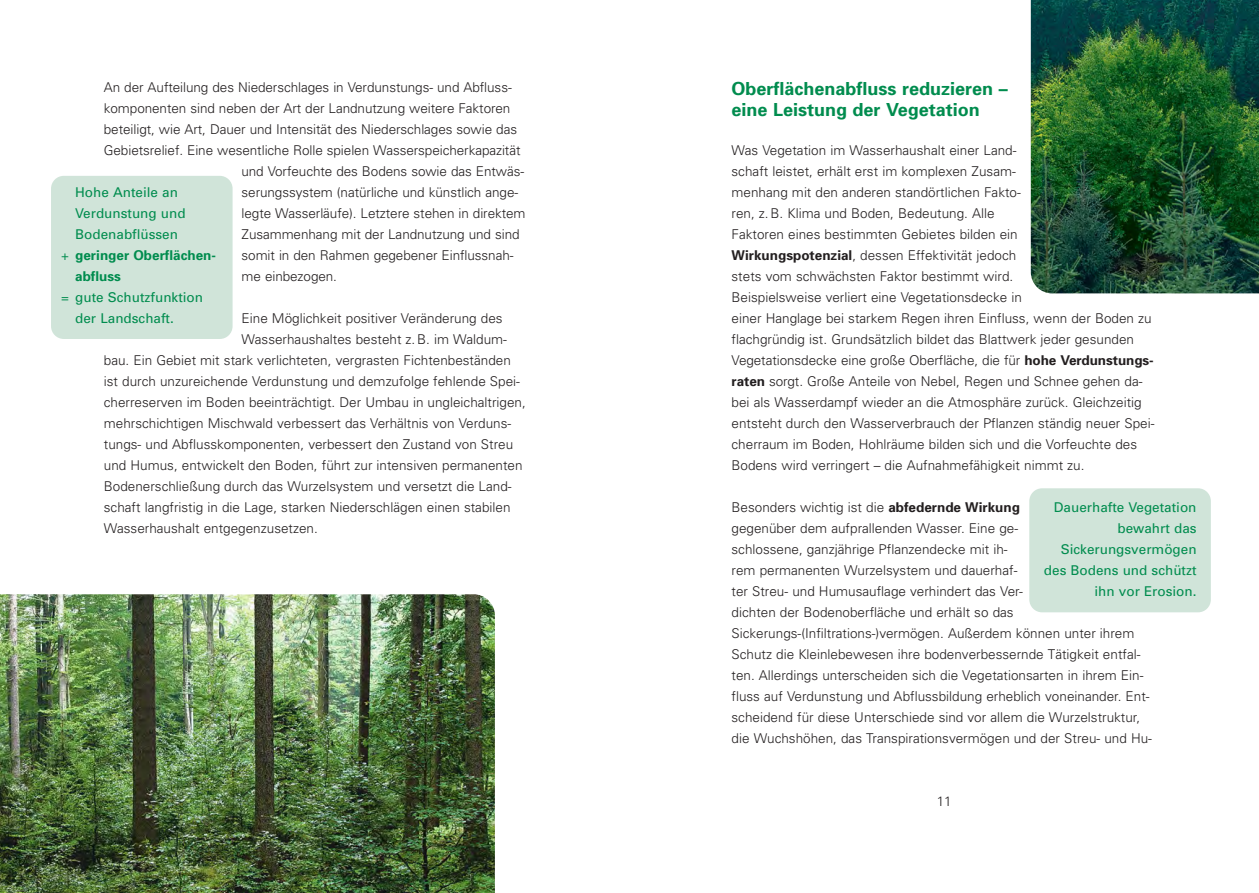
<style>
.page{position:relative;width:1259px;height:893px;background:#fff}
.page>*{position:absolute;margin:0;border:0;box-sizing:border-box;transform-origin:0 0}
.t1{font:700 18px/21px "Univers";color:#008c4e}
.t2{font:300 13.5px/21px "Univers";color:#231f20}
.t3{font:13.5px/21px "Univers";color:#008c4e}
.t4{font:700 13.5px "Univers";color:#008c4e}
.s1{font-weight:400}
.s2{font-weight:700}
</style>
<div class="page">
<div style="left:51px;top:176px;width:181px;height:163px;background:#d0e4d9;border-radius:13px"></div>
<div style="left:1029px;top:488px;width:181px;height:124px;background:#d0e4d9;border-radius:13px"></div>
<img style="left:1030px;top:0;width:229px;height:293px">
<img style="left:0;top:594px;width:495px;height:299px">
<p class="t2" style="left:104px;top:78px;width:409px">An der Aufteilung des Niederschlages in Verdunstungs- und Abfluss-</p>
<p class="t2" style="left:104px;top:99px;width:408px">komponenten sind neben der Art der Landnutzung weitere Faktoren</p>
<p class="t2" style="left:104px;top:120px;width:415px">beteiligt, wie Art, Dauer und Intensität des Niederschlages sowie das</p>
<p class="t2" style="left:104px;top:141px;width:418px">Gebietsrelief. Eine wesentliche Rolle spielen Wasserspeicherkapazität</p>
<p class="t2" style="left:241px;top:162px;width:284px">und Vorfeuchte des Bodens sowie das Entwäs-</p>
<p class="t2" style="left:242px;top:183px;width:278px">serungssystem (natürliche und künstlich ange-</p>
<p class="t2" style="left:242px;top:204px;width:285px">legte Wasserläufe). Letztere stehen in direktem</p>
<p class="t2" style="left:242px;top:225px;width:279px">Zusammenhang mit der Landnutzung und sind</p>
<p class="t2" style="left:242px;top:246px;width:273px">somit in den Rahmen gegebener Einflussnah-</p>
<p class="t2" style="left:242px;top:267px;width:97px">me einbezogen.</p>
<p class="t2" style="left:242px;top:309px;width:263px">Eine Möglichkeit positiver Veränderung des</p>
<p class="t2" style="left:242px;top:330px;width:267px">Wasserhaushaltes besteht z. B. im Waldum-</p>
<p class="t2" style="left:104px;top:351px;width:408px">bau. Ein Gebiet mit stark verlichteten, vergrasten Fichtenbeständen</p>
<p class="t2" style="left:104px;top:372px;width:417px">ist durch unzureichende Verdunstung und demzufolge fehlende Spei-</p>
<p class="t2" style="left:104px;top:393px;width:423px">cherreserven im Boden beeinträchtigt. Der Umbau in ungleichaltrigen,</p>
<p class="t2" style="left:104px;top:414px;width:409px">mehrschichtigen Mischwald verbessert das Verhältnis von Verduns-</p>
<p class="t2" style="left:104px;top:435px;width:411px">tungs- und Abflusskomponenten, verbessert den Zustand von Streu</p>
<p class="t2" style="left:104px;top:456px;width:420px">und Humus, entwickelt den Boden, führt zur intensiven permanenten</p>
<p class="t2" style="left:104px;top:477px;width:409px">Bodenerschließung durch das Wurzelsystem und versetzt die Land-</p>
<p class="t2" style="left:104px;top:498px;width:408px">schaft langfristig in die Lage, starken Niederschlägen einen stabilen</p>
<p class="t2" style="left:104px;top:519px;width:215px">Wasserhaushalt entgegenzusetzen.</p>
<p class="t3" style="left:75px;top:183px;width:104px">Hohe Anteile an</p>
<p class="t3" style="left:75px;top:204px;width:112px">Verdunstung und</p>
<p class="t3" style="left:75px;top:225px;width:104px">Bodenabflüssen</p>
<p class="t4" style="left:61px;top:251px;width:156px"><span class="s1">+</span> geringer Oberflächen-</p>
<p class="t4" style="left:75px;top:272px;width:47px">abfluss</p>
<p class="t3" style="left:75px;top:288px;width:129px;text-indent:-14px">= gute Schutzfunktion der Landschaft.</p>
<h1 class="t1" style="left:731px;top:80px;width:278px">Oberflächenabfluss reduzieren – eine Leistung der Vegetation</h1>
<p class="t2" style="left:731px;top:141px;width:424px">Was Vegetation im Wasserhaushalt einer Land-<br>schaft leistet, erhält erst im komplexen Zusam-<br>menhang mit den anderen standörtlichen Fakto-<br>ren, z. B. Klima und Boden, Bedeutung. Alle<br>Faktoren eines bestimmten Gebietes bilden ein<br><span class="s2">Wirkungspotenzial</span>, dessen Effektivität jedoch<br>stets vom schwächsten Faktor bestimmt wird.<br>Beispielsweise verliert eine Vegetationsdecke in<br>einer Hanglage bei starkem Regen ihren Einfluss, wenn der Boden zu flachgründig ist. Grundsätzlich bildet das Blattwerk jeder gesunden Vegetationsdecke eine große Oberfläche, die für <span class="s2">hohe Verdunstungs&shy;raten</span> sorgt. Große Anteile von Nebel, Regen und Schnee gehen da&shy;bei als Wasserdampf wieder an die Atmosphäre zurück. Gleichzeitig entsteht durch den Wasserverbrauch der Pflanzen ständig neuer Spei&shy;cherraum im Boden, Hohlräume bilden sich und die Vorfeuchte des Bodens wird verringert – die Aufnahmefähigkeit nimmt zu.</p>
<p class="t2" style="left:731px;top:498px;width:422px">Besonders wichtig ist die <span class="s2">abfedernde Wirkung<br></span>gegenüber dem aufprallenden Wasser. Eine ge-<br>schlossene, ganzjährige Pflanzendecke mit ih-<br>rem permanenten Wurzelsystem und dauerhaf-<br>ter Streu- und Humusauflage verhindert das Ver-<br>dichten der Bodenoberfläche und erhält so das Sickerungs-(Infiltrations-)vermögen. Außerdem können unter ihrem Schutz die Kleinlebewesen ihre bodenverbessernde Tätigkeit entfal&shy;ten. Allerdings unterscheiden sich die Vegetationsarten in ihrem Ein&shy;fluss auf Verdunstung und Abflussbildung erheblich voneinander. Ent&shy;scheidend für diese Unterschiede sind vor allem die Wurzelstruktur, die Wuchshöhen, das Transpirationsvermögen und der Streu- und Hu-</p>
<p class="t3" style="left:1044px;top:498px;width:154px;text-align:right">Dauerhafte Vegetation bewahrt das<br>Sickerungsvermögen des Bodens und schützt ihn vor Erosion.</p>
<p class="t2" style="left:936px;top:792px;width:17px">11</p>
</div>
